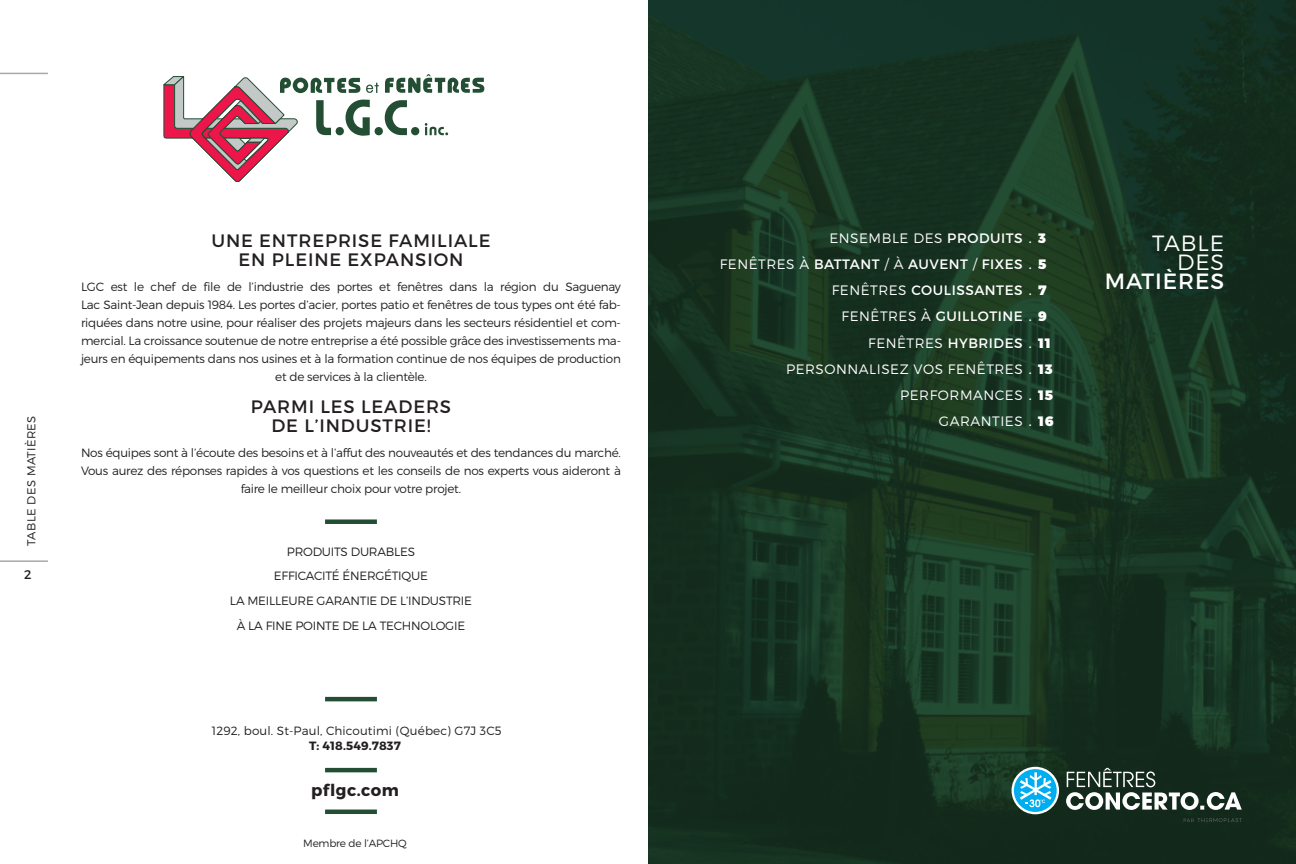
<style>
.page{position:relative;width:1296px;height:864px;background:#fff}
.page>*{position:absolute;margin:0;border:0;box-sizing:border-box;transform-origin:0 0}
.t1{font:300 22.05px/18.9px "Montserrat";letter-spacing:.04em;color:#fff;text-align:right}
.t2{font:22.05px "Montserrat";letter-spacing:.04em;color:#fff}
.t3{font:18px/18.9px "Montserrat";letter-spacing:.05em;color:#231f20;text-align:center}
.t4{font:700 16.5px "Montserrat";letter-spacing:.03em;color:#231f20}
.t5{font:13.65px "Montserrat";letter-spacing:.04em;color:#fff}
.t6{font:300 13.65px "Montserrat";letter-spacing:.04em;color:#fff}
.t7{font:12.6px "Montserrat";color:#231f20}
.t8{font:300 12px/18px "Montserrat";letter-spacing:-.02em;color:#231f20;text-align:center}
.t9{font:300 12px "Montserrat";letter-spacing:.01em;color:#231f20}
.t10{font:700 12px "Montserrat";letter-spacing:.01em;color:#231f20}
.t11{font:300 11.55px "Montserrat";letter-spacing:.03em;color:#231f20}
.t12{font:300 10.5px "Montserrat";letter-spacing:-.02em;color:#231f20}
.s1{font-weight:400}
.s2{font-weight:900}
.s3{font-weight:300}
</style>
<div class="page">
<img style="left:648px;top:0;width:648px;height:864px">
<hr style="left:0;top:73px;width:48px;height:1px;background:#a8a9ad">
<hr style="left:0;top:560px;width:48px;height:2px;background:#a8a9ad">
<div style="left:325px;top:519px;width:52px;height:5px;background:#234e34"></div>
<hr style="left:325px;top:697px;width:52px;height:4px;background:#234e34">
<hr style="left:325px;top:768px;width:52px;height:4px;background:#234e34">
<hr style="left:325px;top:810px;width:52px;height:4px;background:#234e34">
<svg style="left:1012px;top:767px;width:47px;height:47px"></svg>
<div style="left:1014px;top:769px;width:43px;height:43px;background:#00aeef;border-radius:50%"></div>
<svg style="left:1020px;top:772px;width:32px;height:35px"></svg>
<svg style="left:1066px;top:768px;width:176px;height:42px"></svg>
<svg style="left:1184px;top:818px;width:58px;height:5px"></svg>
<svg style="left:164px;top:74px;width:320px;height:108px"></svg>
<p class="t11" style="left:24px;top:546px;width:132px;rotate:-90deg">TABLE DES MATIÈRES</p>
<p class="t7" style="left:24px;top:566px;width:9px">2</p>
<h2 class="t3" style="left:211px;top:231px;width:281px">UNE ENTREPRISE FAMILIALE<br>EN PLEINE EXPANSION</h2>
<p class="t8" style="left:81px;top:277px;width:542px">LGC est le chef de file de l’industrie des portes et fenêtres dans la région du Saguenay Lac Saint-Jean depuis 1984. Les portes d’acier, portes patio et fenêtres de tous types ont été fab&shy;riquées dans notre usine, pour réaliser des projets majeurs dans les secteurs résidentiel et com&shy;mercial. La croissance soutenue de notre entreprise a été possible grâce des investissements ma&shy;jeurs en équipements dans nos usines et à la formation continue de nos équipes de production et de services à la clientèle.</p>
<h2 class="t3" style="left:251px;top:397px;width:202px">PARMI LES LEADERS<br>DE L’INDUSTRIE!</h2>
<p class="t8" style="left:81px;top:443px;width:541px">Nos équipes sont à l’écoute des besoins et à l’affut des nouveautés et des tendances du marché.<br>Vous aurez des réponses rapides à vos questions et les conseils de nos experts vous aideront à faire le meilleur choix pour votre projet.</p>
<p class="t8" style="left:230px;top:539px;width:244px;line-height:24.8px">PRODUITS DURABLES<br>EFFICACITÉ ÉNERGÉTIQUE<br>LA MEILLEURE GARANTIE DE L’INDUSTRIE<br>À LA FINE POINTE DE LA TECHNOLOGIE</p>
<p class="t9" style="left:212px;top:724px;width:291px">1292, boul. St-Paul, Chicoutimi (Québec) G7J 3C5</p>
<p class="t10" style="left:309px;top:739px;width:93px">T: 418.549.7837</p>
<h3 class="t4" style="left:311px;top:780px;width:89px">pflgc.com</h3>
<p class="t12" style="left:303px;top:836px;width:105px">Membre de l’APCHQ</p>
<p class="t6" style="left:829px;top:230px;width:218px">ENSEMBLE DES <span class="s1">PRODUITS .</span> <span class="s2">3</span></p>
<p class="t5" style="left:720px;top:256px;width:328px"><span class="s3">FENÊTRES À</span> BATTANT <span class="s3">/ À</span> AUVENT <span class="s3">/</span> FIXES . <span class="s2">5</span></p>
<p class="t5" style="left:832px;top:282px;width:216px"><span class="s3">FENÊTRES</span> COULISSANTES . <span class="s2">7</span></p>
<p class="t5" style="left:842px;top:308px;width:207px"><span class="s3">FENÊTRES À</span> GUILLOTINE . <span class="s2">9</span></p>
<p class="t5" style="left:868px;top:334px;width:184px"><span class="s3">FENÊTRES</span> HYBRIDES . <span class="s2">11</span></p>
<p class="t6" style="left:786px;top:361px;width:268px">PERSONNALISEZ VOS FENÊTRES <span class="s1">.</span> <span class="s2">13</span></p>
<p class="t6" style="left:900px;top:387px;width:154px">PERFORMANCES <span class="s1">.</span> <span class="s2">15</span></p>
<p class="t6" style="left:939px;top:413px;width:116px">GARANTIES <span class="s1">.</span> <span class="s2">16</span></p>
<h1 class="t1" style="left:1152px;top:233px;width:73px">TABLE<br>DES</h1>
<h1 class="t2" style="left:1105px;top:267px;width:121px">MATIÈRES</h1>
</div>
